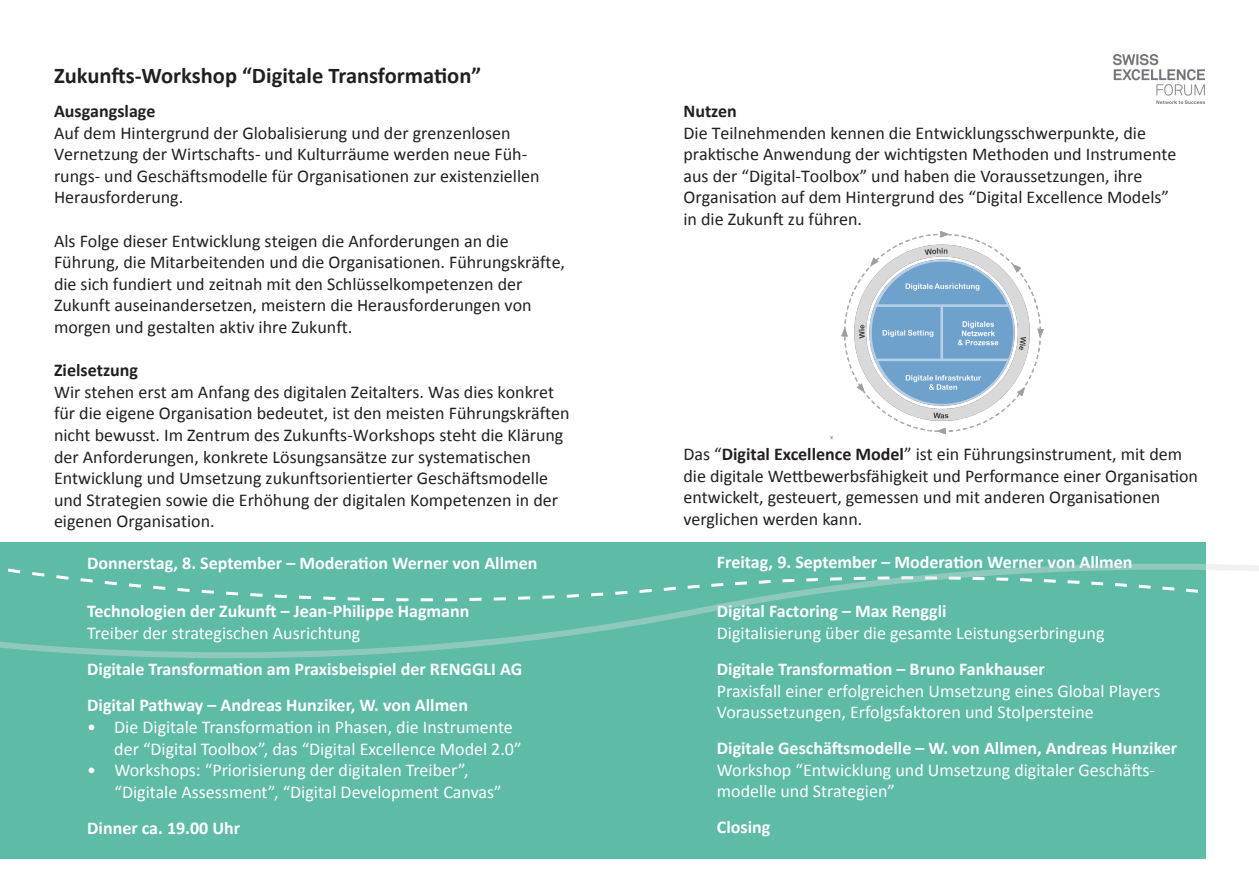
<style>
.page{position:relative;width:1259px;height:893px;background:#fff}
.page>*{position:absolute;margin:0;border:0;box-sizing:border-box;transform-origin:0 0}
.t1{font:700 22.5px "Calibri";color:#231f20}
.t2{font:18px/21.6px "Calibri";color:#231f20}
.t3{font:700 18px/21.6px "Calibri";color:#fff}
.t4{font:18px/21.6px "Calibri";color:#fff}
.t5{font:700 18px "Calibri";color:#231f20}
.s1{font-weight:700}
.s2{font-weight:400}
</style>
<div class="page">
<div style="left:0;top:542px;width:1205px;height:317px;background:#5dbba6"></div>
<img style="left:831px;top:232px;width:213px;height:208px">
<svg style="left:0;top:551px;width:1259px;height:120px"></svg>
<img style="left:1113px;top:54px;width:91px;height:50px">
<p class="t1" style="left:54px;top:61px;width:429px">Zukunfts-Workshop “Digitale Transformation”</p>
<p class="t5" style="left:54px;top:100px;width:103px">Ausgangslage</p>
<p class="t2" style="left:54px;top:122px;width:458px">Auf dem Hintergrund der Globalisierung und der grenzenlosen</p>
<p class="t2" style="left:54px;top:143px;width:475px">Vernetzung der Wirtschafts- und Kulturräume werden neue Füh-</p>
<p class="t2" style="left:54px;top:165px;width:487px">rungs- und Geschäftsmodelle für Organisationen zur existenziellen</p>
<p class="t2" style="left:54px;top:187px;width:131px">Herausforderung.</p>
<p class="t2" style="left:54px;top:230px;width:512px">Als Folge dieser Entwicklung steigen die Anforderungen an die Führung, die Mitarbeitenden und die Organisationen. Führungskräfte, die sich fundiert und zeitnah mit den Schlüsselkompetenzen der Zukunft auseinandersetzen, meistern die Herausforderungen von</p>
<p class="t2" style="left:54px;top:316px;width:300px">morgen und gestalten aktiv ihre Zukunft.</p>
<p class="t5" style="left:54px;top:359px;width:86px">Zielsetzung</p>
<p class="t2" style="left:54px;top:381px;width:517px">Wir stehen erst am Anfang des digitalen Zeitalters. Was dies konkret für die eigene Organisation bedeutet, ist den meisten Führungskräften nicht bewusst. Im Zentrum des Zukunfts-Workshops steht die Klärung der Anforderungen, konkrete Lösungsansätze zur systematischen Entwicklung und Umsetzung zukunftsorientierter Geschäftsmodelle und Strategien sowie die Erhöhung der digitalen Kompetenzen in der eigenen Organisation.</p>
<p class="t5" style="left:683px;top:100px;width:55px">Nutzen</p>
<p class="t2" style="left:683px;top:122px;width:464px">Die Teilnehmenden kennen die Entwicklungsschwerpunkte, die</p>
<p class="t2" style="left:683px;top:143px;width:494px">praktische Anwendung der wichtigsten Methoden und Instrumente aus der “Digital-Toolbox” und haben die Voraussetzungen, ihre</p>
<p class="t2" style="left:683px;top:187px;width:487px">Organisation auf dem Hintergrund des “Digital Excellence Models”</p>
<p class="t2" style="left:683px;top:208px;width:180px">in die Zukunft zu führen.</p>
<p class="t2" style="left:683px;top:443px;width:516px">Das “<span class="s1">Digital Excellence Model</span>” ist ein Führungsinstrument, mit dem die digitale Wettbewerbsfähigkeit und Performance einer Organisation entwickelt, gesteuert, gemessen und mit anderen Organisationen</p>
<p class="t2" style="left:683px;top:508px;width:180px">verglichen werden kann.</p>
<p class="t3" style="left:87px;top:552px;width:452px">Donnerstag, 8. September – Moderation Werner von Allmen</p>
<p class="t3" style="left:717px;top:551px;width:417px">Freitag, 9. September – Moderation Werner von Allmen</p>
<p class="t3" style="left:87px;top:600px;width:384px">Technologien der Zukunft – Jean-Philippe Hagmann</p>
<p class="t4" style="left:87px;top:622px;width:275px">Treiber der strategischen Ausrichtung</p>
<p class="t3" style="left:87px;top:659px;width:436px">Digitale Transformation am Praxisbeispiel der RENGGLI AG</p>
<p class="t3" style="left:87px;top:695px;width:382px">Digital Pathway – Andreas Hunziker, W. von Allmen</p>
<p class="t4" style="left:114px;top:716px;width:409px;text-indent:-27px">• Die Digitale Transformation in Phasen, die Instrumente der “Digital Toolbox”, das “Digital Excellence Model 2.0”</p>
<p class="t4" style="left:114px;top:759px;width:389px;text-indent:-27px">• Workshops: “Priorisierung der digitalen Treiber”, “Digitale Assessment”, “Digital Development Canvas”</p>
<p class="t3" style="left:87px;top:817px;width:154px">Dinner ca. 19.00 Uhr</p>
<p class="t3" style="left:717px;top:600px;width:231px">Digital Factoring – Max Renggli</p>
<p class="t4" style="left:717px;top:622px;width:389px">Digitalisierung über die gesamte Leistungserbringung</p>
<p class="t3" style="left:717px;top:658px;width:329px">Digitale Transformation – Bruno Fankhauser</p>
<p class="t4" style="left:717px;top:680px;width:445px">Praxisfall einer erfolgreichen Umsetzung eines Global Players</p>
<p class="t4" style="left:717px;top:701px;width:378px">Voraussetzungen, Erfolgsfaktoren und Stolpersteine</p>
<p class="t3" style="left:717px;top:737px;width:462px">Digitale Geschäftsmodelle – W. von Allmen, Andreas Hunziker<br><span class="s2">Workshop “Entwicklung und Umsetzung digitaler Geschäfts-</span></p>
<p class="t4" style="left:717px;top:781px;width:180px">modelle und Strategien”</p>
<p class="t3" style="left:717px;top:816px;width:55px">Closing</p>
</div>
